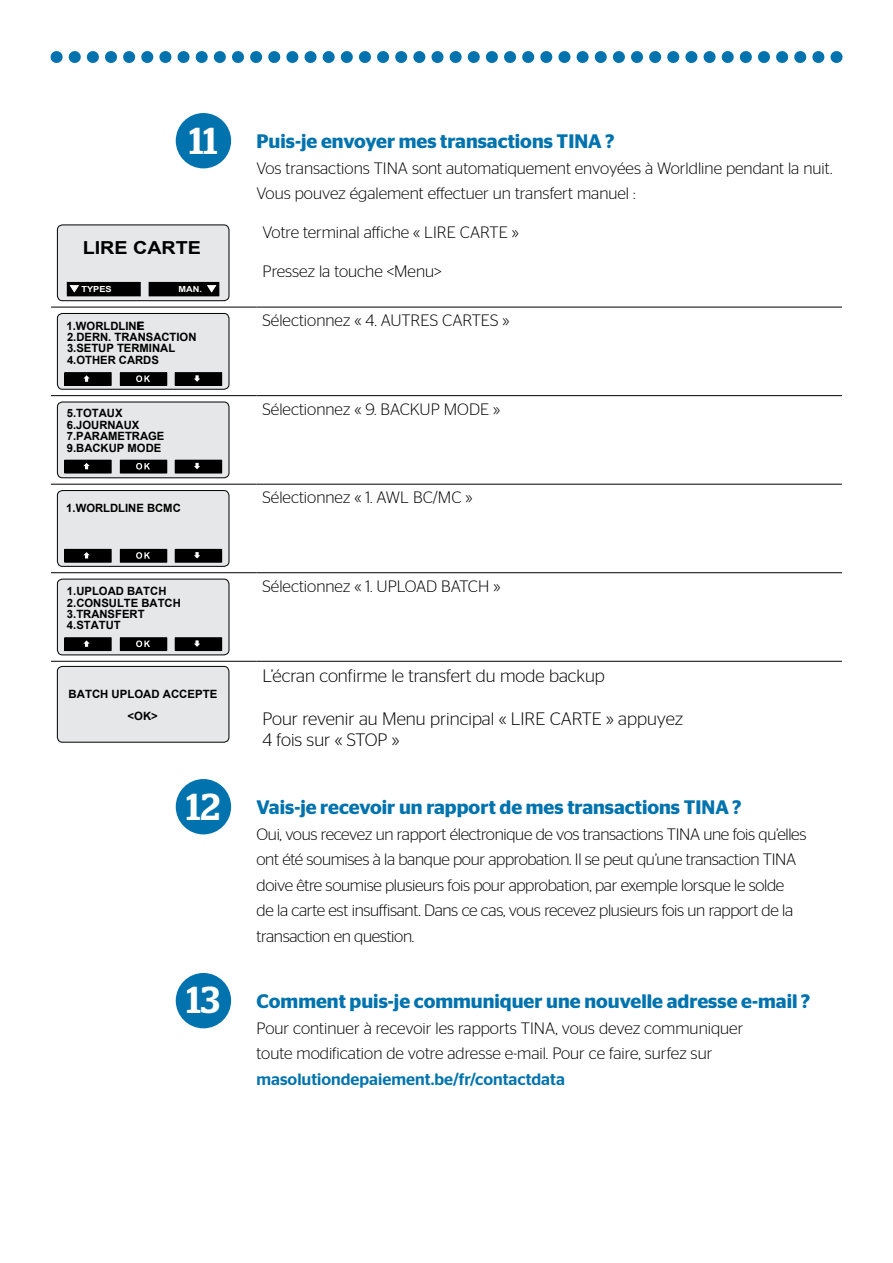
<style>
.page{position:relative;width:893px;height:1263px;background:#fff}
.page>*{position:absolute;margin:0;border:0;box-sizing:border-box;transform-origin:0 0}
.t1{font:500 37.5px "Stag";color:#fff}
.t2{font:600 19.5px "Stag Sans";color:#0073ae}
.t3{font:300 18px/21.6px "Stag Sans";color:#000}
.t4{font:700 17.85px "Arial";color:#000;scale:1.1 1}
.t5{font:300 16.5px/25.5px "Stag Sans";letter-spacing:-.01em;color:#000}
.t6{font:700 11.4px/11.4px "Arial";color:#000}
.t7{font:700 8.4px "Arial";color:#fff;scale:1.1 1}
.s1{font-weight:500;color:#0073ae}
</style>
<div class="page">
<div style="left:57px;top:666px;width:172px;height:76px;background:#e6e7e8;border-radius:5px"></div>
<div style="left:57px;top:666px;width:172px;height:76px;border:1px solid #000;border-radius:5px"></div>
<svg style="left:57px;top:51px;width:785px;height:12px"></svg>
<div style="left:176px;top:113px;width:55px;height:55px;background:#0073ae;border-radius:50%"></div>
<hr style="left:51px;top:307px;width:206px;height:1px;background:#000">
<hr style="left:257px;top:307px;width:585px;height:1px;background:#000">
<hr style="left:51px;top:395px;width:206px;height:1px;background:#000">
<hr style="left:257px;top:395px;width:585px;height:1px;background:#000">
<hr style="left:51px;top:484px;width:206px;height:1px;background:#000">
<hr style="left:257px;top:484px;width:585px;height:1px;background:#000">
<hr style="left:51px;top:572px;width:206px;height:1px;background:#000">
<hr style="left:257px;top:572px;width:585px;height:1px;background:#000">
<hr style="left:51px;top:661px;width:206px;height:1px;background:#000">
<hr style="left:257px;top:661px;width:585px;height:1px;background:#000">
<div style="left:57px;top:225px;width:172px;height:76px;background:#e6e7e8;border-radius:5px"></div>
<div style="left:57px;top:225px;width:172px;height:76px;border:1px solid #000;border-radius:5px"></div>
<div style="left:67px;top:282px;width:73px;height:14px;background:#000"></div>
<svg style="left:70px;top:285px;width:9px;height:7px"></svg>
<div style="left:149px;top:282px;width:70px;height:14px;background:#000"></div>
<div style="left:57px;top:313px;width:172px;height:76px;background:#e6e7e8;border-radius:5px"></div>
<div style="left:57px;top:313px;width:172px;height:77px;border:1px solid #000;border-radius:5px"></div>
<div style="left:120px;top:373px;width:47px;height:12px;background:#000"></div>
<div style="left:120px;top:372px;width:47px;height:14px;border:1px solid #000"></div>
<svg style="left:136px;top:375px;width:14px;height:7px"></svg>
<div style="left:65px;top:373px;width:46px;height:12px;background:#000"></div>
<div style="left:64px;top:372px;width:48px;height:14px;border:1px solid #000"></div>
<svg style="left:83px;top:375px;width:7px;height:7px"></svg>
<div style="left:175px;top:373px;width:47px;height:12px;background:#000"></div>
<div style="left:175px;top:372px;width:47px;height:14px;border:1px solid #000"></div>
<svg style="left:194px;top:375px;width:6px;height:7px"></svg>
<div style="left:57px;top:402px;width:172px;height:76px;background:#e6e7e8;border-radius:5px"></div>
<div style="left:57px;top:402px;width:172px;height:76px;border:1px solid #000;border-radius:5px"></div>
<div style="left:120px;top:460px;width:47px;height:13px;background:#000"></div>
<svg style="left:136px;top:463px;width:14px;height:7px"></svg>
<div style="left:65px;top:460px;width:46px;height:13px;background:#000"></div>
<div style="left:64px;top:460px;width:48px;height:13px;border:1px solid #000"></div>
<svg style="left:83px;top:463px;width:7px;height:6px"></svg>
<div style="left:175px;top:460px;width:47px;height:13px;background:#000"></div>
<svg style="left:194px;top:463px;width:6px;height:6px"></svg>
<div style="left:57px;top:490px;width:172px;height:76px;background:#e6e7e8;border-radius:5px"></div>
<div style="left:57px;top:490px;width:172px;height:77px;border:1px solid #000;border-radius:5px"></div>
<div style="left:120px;top:549px;width:47px;height:13px;background:#000"></div>
<div style="left:120px;top:549px;width:47px;height:14px;border:1px solid #000"></div>
<svg style="left:136px;top:552px;width:14px;height:7px"></svg>
<div style="left:65px;top:549px;width:46px;height:13px;background:#000"></div>
<div style="left:64px;top:549px;width:48px;height:14px;border:1px solid #000"></div>
<svg style="left:83px;top:552px;width:7px;height:6px"></svg>
<div style="left:175px;top:549px;width:47px;height:13px;background:#000"></div>
<div style="left:175px;top:549px;width:47px;height:14px;border:1px solid #000"></div>
<svg style="left:194px;top:552px;width:6px;height:6px"></svg>
<div style="left:57px;top:579px;width:172px;height:76px;background:#e6e7e8;border-radius:5px"></div>
<div style="left:57px;top:579px;width:172px;height:76px;border:1px solid #000;border-radius:5px"></div>
<div style="left:120px;top:638px;width:47px;height:12px;background:#000"></div>
<div style="left:120px;top:637px;width:47px;height:14px;border:1px solid #000"></div>
<svg style="left:136px;top:640px;width:14px;height:7px"></svg>
<div style="left:65px;top:638px;width:46px;height:12px;background:#000"></div>
<div style="left:64px;top:637px;width:48px;height:14px;border:1px solid #000"></div>
<svg style="left:83px;top:640px;width:7px;height:7px"></svg>
<div style="left:175px;top:638px;width:47px;height:12px;background:#000"></div>
<div style="left:175px;top:637px;width:47px;height:14px;border:1px solid #000"></div>
<svg style="left:194px;top:640px;width:6px;height:7px"></svg>
<div style="left:176px;top:779px;width:55px;height:55px;background:#0073ae;border-radius:50%"></div>
<div style="left:176px;top:973px;width:55px;height:55px;background:#0073ae;border-radius:50%"></div>
<svg style="left:207px;top:285px;width:9px;height:7px"></svg>
<p class="t1" style="left:189px;top:118px;width:30px">11</p>
<p class="t4" style="left:83px;top:238px;width:109px">LIRE CARTE</p>
<p class="t7" style="left:70px;top:284px;width:39px">❑ TYPES</p>
<p class="t7" style="left:178px;top:284px;width:23px">MAN.</p>
<p class="t2" style="left:257px;top:130px;width:359px">Puis-je envoyer mes transactions TINA ?</p>
<p class="t5" style="left:257px;top:155px;width:577px">Vos transactions TINA sont automatiquement envoyées à Worldline pendant la nuit.</p>
<p class="t5" style="left:257px;top:180px;width:381px">Vous pouvez également effectuer un transfert manuel :</p>
<p class="t5" style="left:263px;top:219px;width:258px">Votre terminal affiche « LIRE CARTE »</p>
<p class="t5" style="left:263px;top:259px;width:181px">Pressez la touche &lt;Menu&gt;</p>
<p class="t6" style="left:67px;top:320px;width:79px">1.WORLDLINE</p>
<p class="t5" style="left:263px;top:308px;width:249px">Sélectionnez « 4. AUTRES CARTES »</p>
<p class="t6" style="left:67px;top:331px;width:131px">2.DERN. TRANSACTION<br>3.SETUP TERMINAL<br>4.OTHER CARDS</p>
<p class="t6" style="left:67px;top:408px;width:99px">5.TOTAUX<br>6.JOURNAUX<br>7.PARAMETRAGE<br>9.BACKUP MODE</p>
<p class="t6" style="left:66px;top:502px;width:116px">1.WORLDLINE BCMC</p>
<p class="t6" style="left:67px;top:585px;width:115px">1.UPLOAD BATCH<br>2.CONSULTE BATCH<br>3.TRANSFERT<br>4.STATUT</p>
<p class="t6" style="left:69px;top:688px;width:150px">BATCH UPLOAD ACCEPTE</p>
<p class="t6" style="left:128px;top:710px;width:32px">&lt;OK&gt;</p>
<p class="t1" style="left:187px;top:784px;width:35px">12</p>
<p class="t1" style="left:187px;top:978px;width:35px">13</p>
<p class="t5" style="left:263px;top:396px;width:239px">Sélectionnez « 9. BACKUP MODE »</p>
<p class="t5" style="left:263px;top:485px;width:211px">Sélectionnez « 1. AWL BC/MC »</p>
<p class="t5" style="left:263px;top:573px;width:239px">Sélectionnez « 1. UPLOAD BATCH »</p>
<p class="t3" style="left:263px;top:664px;width:344px">L’écran confirme le transfert du mode backup</p>
<p class="t3" style="left:263px;top:707px;width:422px">Pour revenir au Menu principal « LIRE CARTE » appuyez<br>4 fois sur « STOP »</p>
<p class="t2" style="left:257px;top:796px;width:486px">Vais-je recevoir un rapport de mes transactions TINA ?</p>
<p class="t5" style="left:257px;top:821px;width:551px">Oui, vous recevez un rapport électronique de vos transactions TINA une fois qu’elles ont été soumises à la banque pour approbation. Il se peut qu’une transaction TINA doive être soumise plusieurs fois pour approbation, par exemple lorsque le solde<br>de la carte est insuffisant. Dans ce cas, vous recevez plusieurs fois un rapport de la transaction en question.</p>
<p class="t2" style="left:257px;top:990px;width:555px">Comment puis-je communiquer une nouvelle adresse e-mail ?</p>
<p class="t5" style="left:257px;top:1015px;width:488px">Pour continuer à recevoir les rapports TINA, vous devez communiquer toute modification de votre adresse e-mail. Pour ce faire, surfez sur <span class="s1">masolutiondepaiement.be/fr/contactdata</span></p>
</div>
